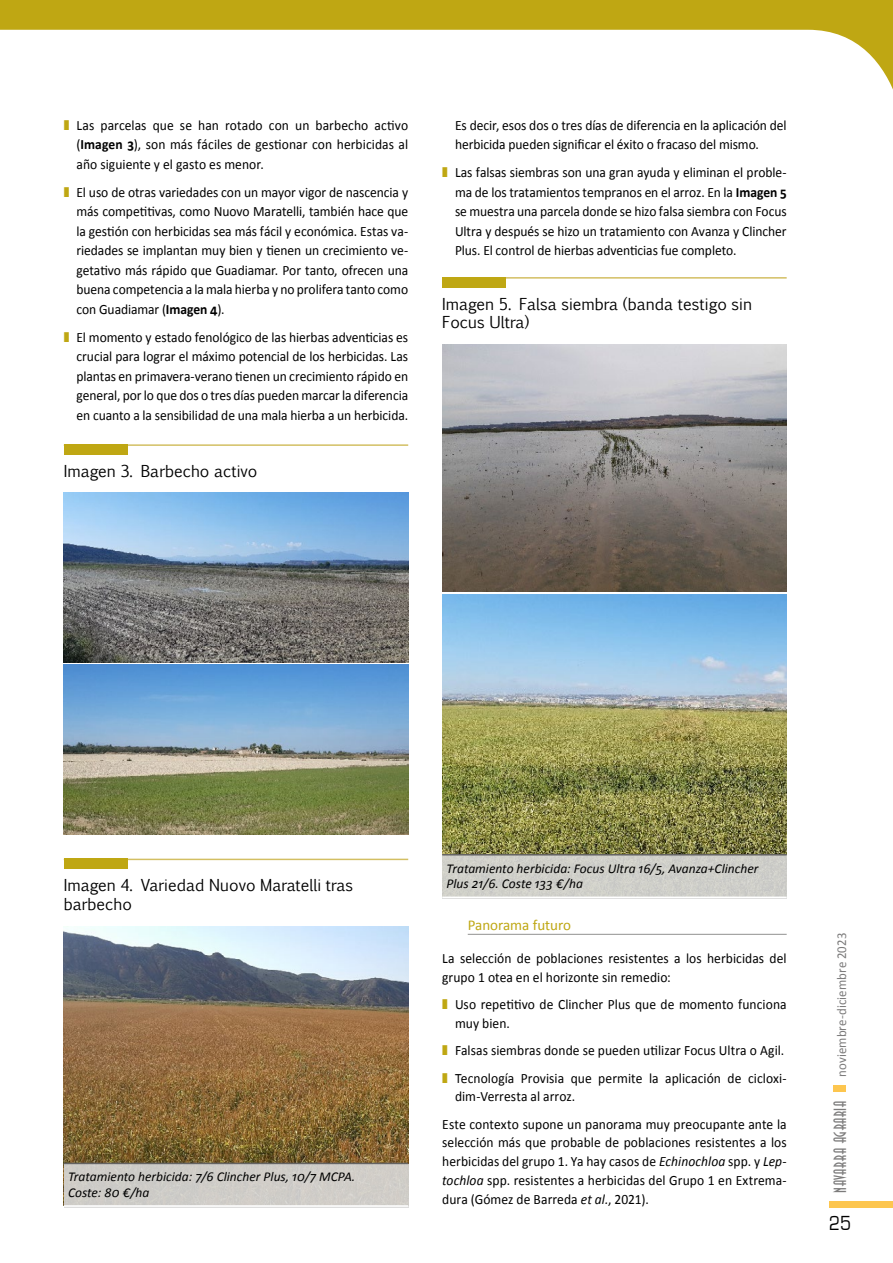
<style>
.page{position:relative;width:893px;height:1263px;background:#fff}
.page>*{position:absolute;margin:0;border:0;box-sizing:border-box;transform-origin:0 0}
.t1{font:21px "Eurostile T";color:#000;scale:.85 1}
.t2{font:16.5px "Anastasia";letter-spacing:.04em;color:#7c7b7b;scale:.95 1}
.t3{font:15.75px/18.1px "Euphemia CAS";color:#000}
.t4{font:15px "Calibri";color:#bfa713}
.t5{font:14.25px/19.5px "Calibri";color:#000;text-align:justify;scale:.95 1}
.t6{font:italic 13.5px/15.5px "Calibri";color:#000}
.t7{font:13.5px "Calibri";letter-spacing:.005em;color:#7c7b7b;scale:.95 1}
.s1{color:#bfa713}
.s2{font-weight:700}
.s3{font-style:italic}
</style>
<div class="page">
<hr style="left:64px;top:859px;width:344px;height:1px;background:#d3bf63">
<div style="left:64px;top:859px;width:64px;height:10px;background:#bfa713"></div>
<img style="left:64px;top:927px;width:344px;height:236px">
<hr style="left:442px;top:277px;width:345px;height:2px;background:#d3bf63">
<hr style="left:468px;top:934px;width:319px;height:1px;background:#9d9d9c">
<div style="left:442px;top:277px;width:64px;height:11px;background:#bfa713"></div>
<img style="left:442px;top:344px;width:345px;height:248px">
<img style="left:442px;top:595px;width:345px;height:259px">
<div style="left:64px;top:1164px;width:344px;height:44px;background:#cfcdc8"></div>
<hr style="left:64px;top:1163px;width:344px;height:1px;background:#646363">
<hr style="left:64px;top:1205px;width:344px;height:2px;background:#fff">
<div style="left:442px;top:855px;width:345px;height:44px;background:#cfcfc9"></div>
<hr style="left:442px;top:854px;width:345px;height:1px;background:#646363">
<hr style="left:442px;top:896px;width:345px;height:2px;background:#fff">
<hr style="left:64px;top:444px;width:344px;height:2px;background:#d3bf63">
<div style="left:64px;top:444px;width:64px;height:11px;background:#bfa713"></div>
<img style="left:64px;top:492px;width:344px;height:170px">
<img style="left:64px;top:665px;width:344px;height:170px">
<svg style="left:0;top:0;width:893px;height:90px"></svg>
<div style="left:833px;top:1085px;width:13px;height:6px;background:#fdc64f"></div>
<div style="left:829px;top:1201px;width:64px;height:7px;background:#fdc64f"></div>
<p class="t5" style="left:77px;top:115px;width:351px;text-indent:-13px"><span class="s1">❚</span> Las parcelas que se han rotado con un barbecho activo (<span class="s2">Imagen 3</span>), son más fáciles de gestionar con herbicidas al año siguiente y el gasto es menor.</p>
<p class="t5" style="left:77px;top:182px;width:351px;text-indent:-13px"><span class="s1">❚</span> El uso de otras variedades con un mayor vigor de nascencia y más competitivas, como Nuovo Maratelli, también hace que la gestión con herbicidas sea más fácil y económica. Estas va&shy;riedades se implantan muy bien y tienen un crecimiento ve&shy;getativo más rápido que Guadiamar. Por tanto, ofrecen una buena competencia a la mala hierba y no prolifera tanto como con Guadiamar (<span class="s2">Imagen 4</span>).</p>
<p class="t5" style="left:77px;top:327px;width:351px;text-indent:-13px"><span class="s1">❚</span> El momento y estado fenológico de las hierbas adventicias es crucial para lograr el máximo potencial de los herbicidas. Las plantas en primavera-verano tienen un crecimiento rápido en general, por lo que dos o tres días pueden marcar la diferencia en cuanto a la sensibilidad de una mala hierba a un herbicida.</p>
<p class="t3" style="left:64px;top:462px;width:195px">Imagen 3. Barbecho activo</p>
<p class="t5" style="left:455px;top:115px;width:351px">Es decir, esos dos o tres días de diferencia en la aplicación del herbicida pueden significar el éxito o fracaso del mismo.</p>
<p class="t5" style="left:455px;top:163px;width:351px;text-indent:-13px"><span class="s1">❚</span> Las falsas siembras son una gran ayuda y eliminan el proble&shy;ma de los tratamientos tempranos en el arroz. En la <span class="s2">Imagen 5 </span>se muestra una parcela donde se hizo falsa siembra con Focus Ultra y después se hizo un tratamiento con Avanza y Clincher Plus. El control de hierbas adventicias fue completo.</p>
<p class="t3" style="left:442px;top:295px;width:311px">Imagen 5. Falsa siembra (banda testigo sin<br>Focus Ultra)</p>
<p class="t3" style="left:64px;top:876px;width:291px">Imagen 4. Variedad Nuovo Maratelli tras barbecho</p>
<p class="t6" style="left:68px;top:1168px;width:289px">Tratamiento herbicida: 7/6 Clincher Plus, 10/7 MCPA.<br>Coste: 80 €/ha</p>
<p class="t6" style="left:446px;top:860px;width:313px">Tratamiento herbicida: Focus Ultra 16/5, Avanza+Clincher<br>Plus 21/6. Coste 133 €/ha</p>
<p class="t4" style="left:468px;top:915px;width:105px">Panorama futuro</p>
<p class="t5" style="left:442px;top:949px;width:364px;line-height:18.8px">La selección de poblaciones resistentes a los herbicidas del grupo 1 otea en el horizonte sin remedio:</p>
<p class="t5" style="left:455px;top:995px;width:351px;line-height:18.8px;text-indent:-13px"><span class="s1">❚</span> Uso repetitivo de Clincher Plus que de momento funciona muy bien.</p>
<p class="t5" style="left:442px;top:1037px;width:364px;line-height:27.3px"><span class="s1">❚</span> Falsas siembras donde se pueden utilizar Focus Ultra o Agil. <span class="s1">❚</span> Tecnología Provisia que permite la aplicación de cicloxi-</p>
<p class="t5" style="left:442px;top:1083px;width:364px;line-height:27.3px;text-indent:13px">dim-Verresta al arroz.<br>Este contexto supone un panorama muy preocupante ante la</p>
<p class="t5" style="left:442px;top:1133px;width:364px;line-height:18.8px">selección más que probable de poblaciones resistentes a los herbicidas del grupo 1. Ya hay casos de <span class="s3">Echinochloa</span> spp. y <span class="s3">Lep&shy;tochloa</span> spp. resistentes a herbicidas del Grupo 1 en Extrema&shy;dura (Gómez de Barreda <span class="s3">et al.</span>, 2021).</p>
<p class="t7" style="left:833px;top:1077px;width:153px;rotate:-90deg">noviembre-diciembre 2023</p>
<p class="t2" style="left:831px;top:1193px;width:99px;rotate:-90deg">NAVARRA AGRARIA</p>
<h1 class="t1" style="left:829px;top:1212px;width:27px">25</h1>
</div>
